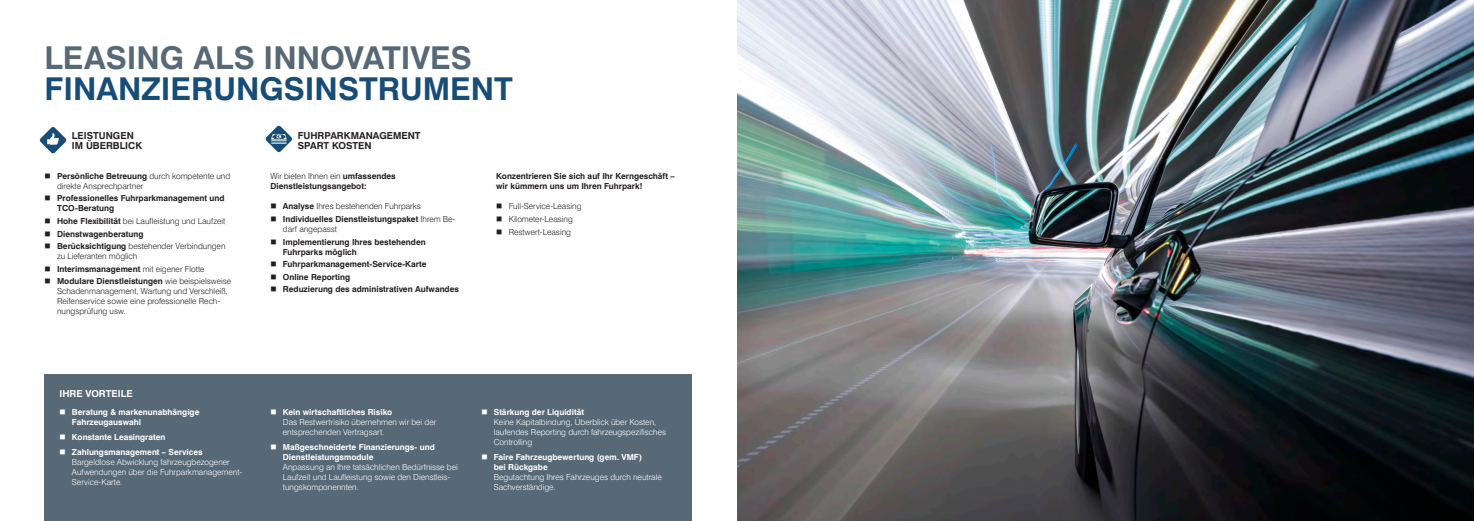
<style>
.page{position:relative;width:1474px;height:521px;background:#fff}
.page>*{position:absolute;margin:0;border:0;box-sizing:border-box;transform-origin:0 0}
.t1{font:700 31.5px "Swiss 721 BT";color:#174d77}
.t2{font:700 31.5px "Swiss 721 BT";color:#576876}
.t3{font:700 9.62px/9.6px "Swiss 721 BT";color:#231f20}
.t4{font:700 9.62px "Swiss 721 BT";color:#fff}
.t5{font:700 8.31px/12.5px "Swiss 721 BT";color:#231f20}
.t6{font:300 8.31px/10.1px "Swiss 721 BT";color:#fff}
.t7{font:300 8.31px/12.5px "Swiss 721 BT";color:#231f20}
.t8{font:700 8.31px/10.1px "Swiss 721 BT";color:#fff}
.s1{font-weight:300}
.s2{font-weight:700}
</style>
<div class="page">
<div style="left:45px;top:375px;width:647px;height:146px;background:#576876"></div>
<svg style="left:265px;top:125px;width:27px;height:27px"></svg>
<svg style="left:40px;top:127px;width:26px;height:27px"></svg>
<img style="left:737px;top:0;width:736px;height:521px">
<h1 class="t2" style="left:45px;top:38px;width:429px">LEASING ALS INNOVATIVES</h1>
<h1 class="t1" style="left:45px;top:70px;width:470px">FINANZIERUNGSINSTRUMENT</h1>
<p class="t3" style="left:298px;top:131px;width:124px">FUHRPARKMANAGEMENT<br>SPART KOSTEN</p>
<p class="t5" style="left:270px;top:171px;width:127px;line-height:10.1px"><span class="s1">Wir bieten Ihnen ein</span> umfassendes<br>Dienstleistungsangebot:</p>
<p class="t5" style="left:283px;top:200px;width:174px">Analyse <span class="s1">Ihres bestehenden Fuhrparks<br></span>Individuelles Dienstleistungspaket <span class="s1">Ihrem Be-</span></p>
<p class="t7" style="left:283px;top:223px;width:56px">darf angepasst</p>
<p class="t5" style="left:283px;top:236px;width:144px;line-height:10.1px">Implementierung Ihres bestehenden<br>Fuhrparks möglich</p>
<p class="t5" style="left:283px;top:258px;width:178px">Fuhrparkmanagement-Service-Karte<br>Online Reporting<br>Reduzierung des administrativen Aufwandes</p>
<p class="t3" style="left:72px;top:131px;width:72px">LEISTUNGEN<br>IM ÜBERBLICK</p>
<p class="t7" style="left:57px;top:171px;width:175px;line-height:10.1px"><span class="s2">Persönliche Betreuung</span> durch kompetente und direkte Ansprechpartner</p>
<p class="t5" style="left:57px;top:193px;width:169px;line-height:10.1px">Professionelles Fuhrparkmanagement und<br>TCO-Beratung</p>
<p class="t5" style="left:57px;top:215px;width:170px">Hohe Flexibilität <span class="s1">bei Laufleistung und Laufzeit<br></span>Dienstwagenberatung<br>Berücksichtigung <span class="s1">bestehender Verbindungen</span></p>
<p class="t7" style="left:57px;top:250px;width:176px">zu Lieferanten möglich<br><span class="s2">Interimsmanagement</span> mit eigener Flotte<br><span class="s2">Modulare Dienstleistungen</span> wie beispielsweise</p>
<p class="t7" style="left:57px;top:286px;width:172px;line-height:10.1px">Schadenmanagement, Wartung und Verschleiß,<br>Reifenservice sowie eine professionelle Rech&shy;nungsprüfung usw.</p>
<p class="t5" style="left:496px;top:171px;width:180px;line-height:10.1px">Konzentrieren Sie sich auf Ihr Kerngeschäft – wir kümmern uns um Ihren Fuhrpark!</p>
<p class="t7" style="left:508px;top:200px;width:74px">Full-Service-Leasing<br>Kilometer-Leasing<br>Restwert-Leasing</p>
<p class="t4" style="left:60px;top:388px;width:75px">IHRE VORTEILE</p>
<p class="t8" style="left:72px;top:407px;width:129px">Beratung &amp; markenunabhängige<br>Fahrzeugauswahl</p>
<p class="t8" style="left:72px;top:429px;width:132px;line-height:15px">Konstante Leasingraten<br>Zahlungsmanagement – Services</p>
<p class="t6" style="left:72px;top:457px;width:172px">Bargeldlose Abwicklung fahrzeugbezogener<br>Aufwendungen über die Fuhrparkmanagement-<br>Service-Karte.</p>
<p class="t8" style="left:283px;top:407px;width:111px">Kein wirtschaftliches Risiko</p>
<p class="t6" style="left:283px;top:417px;width:155px">Das Restwertrisiko übernehmen wir bei der entsprechenden Vertragsart.</p>
<p class="t8" style="left:283px;top:442px;width:153px">Maßgeschneiderte Finanzierungs- und<br>Dienstleistungsmodule</p>
<p class="t6" style="left:283px;top:462px;width:176px">Anpassung an Ihre tatsächlichen Bedürfnisse bei<br>Laufzeit und Laufleistung sowie den Dienstleis&shy;tungskomponennten.</p>
<p class="t8" style="left:494px;top:407px;width:92px">Stärkung der Liquidität</p>
<p class="t6" style="left:494px;top:417px;width:174px">Keine Kapitalbindung, Überblick über Kosten, laufendes Reporting durch fahrzeugspezifisches<br>Controlling</p>
<p class="t8" style="left:494px;top:452px;width:150px">Faire Fahrzeugbewertung (gem. VMF) bei Rückgabe</p>
<p class="t6" style="left:494px;top:472px;width:169px">Begutachtung Ihres Fahrzeuges durch neutrale<br>Sachverständige.</p>
</div>
